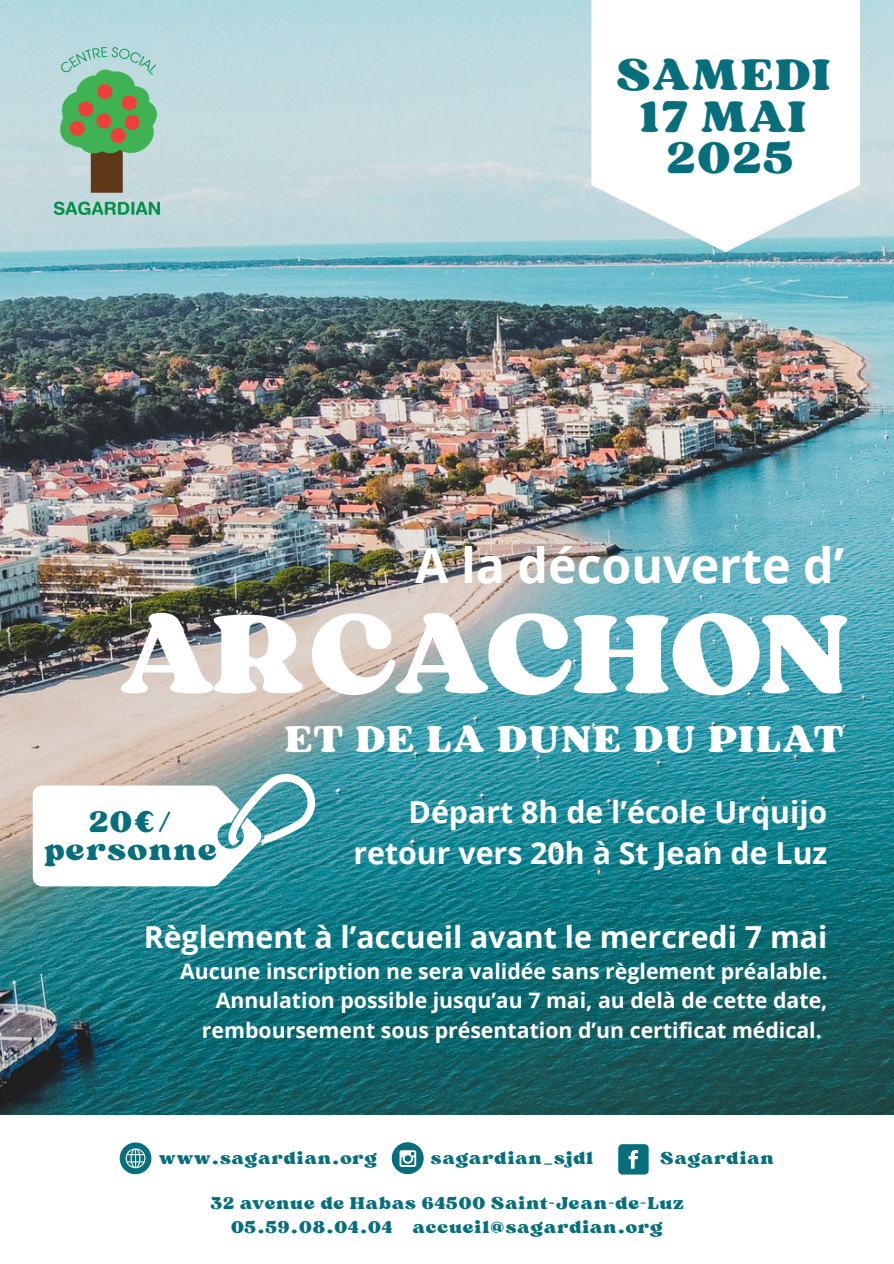
<style>
.page{position:relative;width:894px;height:1264px;background:#fff}
.page>*{position:absolute;margin:0;border:0;box-sizing:border-box;transform-origin:0 0}
.t1{font:118.2px "Sergio Trendy";letter-spacing:-.015em;color:#fff}
.t2{font:700 48.3px "Open Sans";color:#fff}
.t3{font:46.35px/41.7px "Sergio Trendy";letter-spacing:.05em;color:#076f7c;text-align:center}
.t4{font:39.3px "Sergio Trendy";letter-spacing:.05em;color:#fff}
.t5{font:31.35px/28.5px "Sergio Trendy";letter-spacing:.05em;color:#076f7c;text-align:center}
.t6{font:700 30.3px/41.7px "Open Sans";color:#fff;text-align:right}
.t7{font:700 21.3px "Open Sans";color:#fff}
.t8{font:18px "Sergio Trendy";letter-spacing:.05em;color:#076f7c}
</style>
<div class="page">
<img style="left:0;top:0;width:893px;height:1114px">
<img style="left:54px;top:47px;width:106px;height:168px">
<svg style="left:33px;top:774px;width:282px;height:112px"></svg>
<svg style="left:591px;top:0;width:268px;height:252px"></svg>
<div style="left:391px;top:1142px;width:32px;height:31px;background:#076f7c;border-radius:50%"></div>
<svg style="left:399px;top:1150px;width:17px;height:16px"></svg>
<svg style="left:618px;top:1144px;width:30px;height:30px"></svg>
<svg style="left:120px;top:1142px;width:31px;height:31px"></svg>
<h5 class="t3" style="left:616px;top:53px;width:215px">SAMEDI<br>17 MAI<br>2025</h5>
<h6 class="t2" style="left:415px;top:531px;width:430px">A la découverte d’</h6>
<p class="t1" style="left:120px;top:579px;width:731px">ARCACHON</p>
<h4 class="t5" style="left:44px;top:806px;width:174px">20€/ personne</h4>
<p class="t4" style="left:284px;top:713px;width:560px">ET DE LA DUNE DU PILAT</p>
<p class="t6" style="left:353px;top:790px;width:475px">Départ 8h de l’école Urquijo retour vers 20h à St Jean de Luz</p>
<p class="t6" style="left:144px;top:915px;width:685px">Règlement à l’accueil avant le mercredi 7 mai</p>
<h2 class="t7" style="left:180px;top:956px;width:648px">Aucune inscription ne sera validée sans règlement préalable.</h2>
<h3 class="t7" style="left:216px;top:985px;width:613px">Annulation possible jusqu’au 7 mai, au delà de cette date,</h3>
<h1 class="t7" style="left:202px;top:1015px;width:621px">remboursement sous présentation d’un certificat médical.</h1>
<p class="t8" style="left:159px;top:1146px;width:219px">www.sagardian.org</p>
<p class="t8" style="left:431px;top:1146px;width:164px">sagardian_sjdl</p>
<p class="t8" style="left:660px;top:1146px;width:115px">Sagardian</p>
<p class="t8" style="left:210px;top:1191px;width:474px">32 avenue de Habas 64500 Saint-Jean-de-Luz</p>
<p class="t8" style="left:231px;top:1215px;width:433px">05.59.08.04.04 accueil@sagardian.org</p>
</div>
